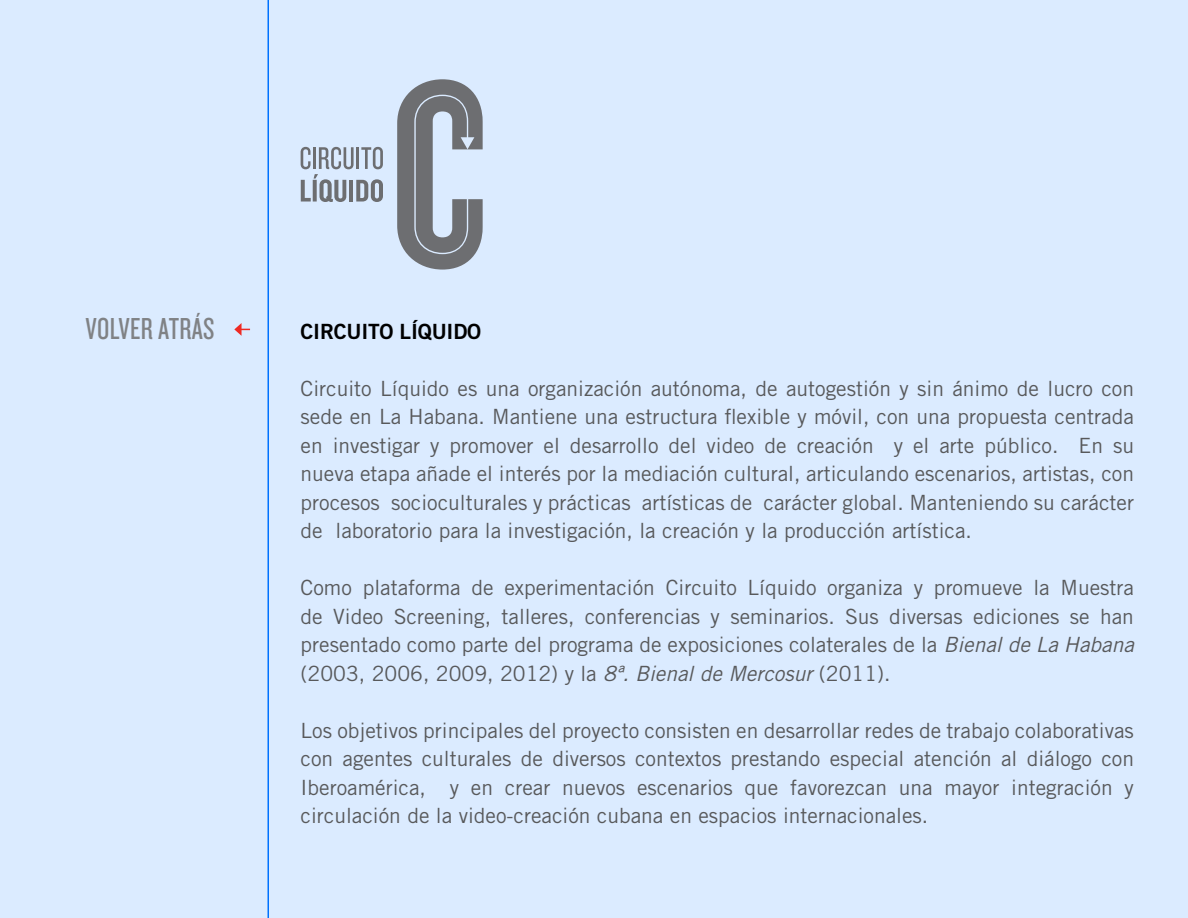
<style>
.page{position:relative;width:1188px;height:918px;background:#dbebff}
.page>*{position:absolute;margin:0;border:0;box-sizing:border-box;transform-origin:0 0}
.t1{font:31.5px "Knockout HTF28 Junior Featherwt";color:#808285}
.t2{font:21px/28.5px "Trade Gothic LT Std";color:#58595b;text-align:justify}
.t3{font:21px "Trade Gothic LT Std Bd 2";letter-spacing:-.01em;color:#000}
.s1{font-style:italic}
</style>
<div class="page">
<hr style="left:268px;top:0;width:1px;height:918px;background:#0071fe">
<svg style="left:234px;top:323px;width:16px;height:13px"></svg>
<svg style="left:397px;top:79px;width:86px;height:191px"></svg>
<svg style="left:301px;top:147px;width:82px;height:55px"></svg>
<h1 class="t1" style="left:86px;top:313px;width:128px">VOLVER ATRÁS</h1>
<p class="t3" style="left:301px;top:318px;width:182px">CIRCUITO LÍQUIDO</p>
<p class="t2" style="left:301px;top:374px;width:835px">Circuito Líquido es una organización autónoma, de autogestión y sin ánimo de lucro con sede en La Habana. Mantiene una estructura flexible y móvil, con una propuesta centrada en investigar y promover el desarrollo del video de creación y el arte público. En su nueva etapa añade el interés por la mediación cultural, articulando escenarios, artistas, con procesos socioculturales y prácticas artísticas de carácter global. Manteniendo su carácter de laboratorio para la investigación, la creación y la producción artística.</p>
<p class="t2" style="left:301px;top:573px;width:835px">Como plataforma de experimentación Circuito Líquido organiza y promueve la Muestra de Video Screening, talleres, conferencias y seminarios. Sus diversas ediciones se han presentado como parte del programa de exposiciones colaterales de la <span class="s1">Bienal de La Habana </span>(2003, 2006, 2009, 2012) y la <span class="s1">8ª. Bienal de Mercosur</span> (2011).</p>
<p class="t2" style="left:301px;top:716px;width:835px">Los objetivos principales del proyecto consisten en desarrollar redes de trabajo colaborativas con agentes culturales de diversos contextos prestando especial atención al diálogo con Iberoamérica, y en crear nuevos escenarios que favorezcan una mayor integración y circulación de la video-creación cubana en espacios internacionales.</p>
</div>
